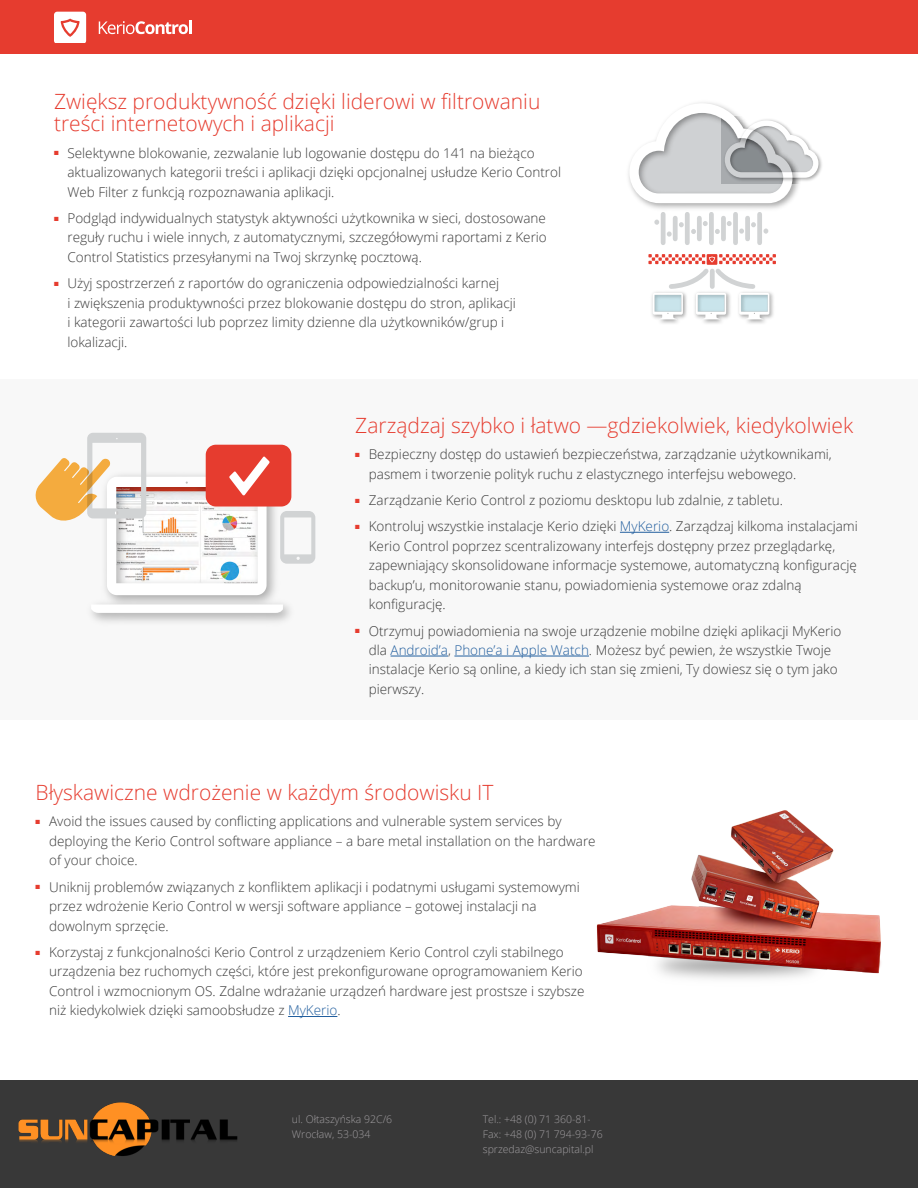
<style>
.page{position:relative;width:918px;height:1188px;background:#fff}
.page>*{position:absolute;margin:0;border:0;box-sizing:border-box;transform-origin:0 0}
.t1{font:300 21px/22.5px "Open Sans";color:#e63c2f}
.t2{font:300 13.5px/19.5px "Open Sans";color:#383838}
.t3{font:300 10.5px/15px "Open Sans";color:#a19ea1}
.s1{color:#215e9e}
</style>
<div class="page">
<div style="left:0;top:0;width:918px;height:54px;background:#e63c2f"></div>
<svg style="left:99px;top:21px;width:93px;height:13px"></svg>
<svg style="left:54px;top:12px;width:32px;height:30px"></svg>
<div style="left:0;top:379px;width:918px;height:340px;background:#f8f8f8"></div>
<hr style="left:620px;top:532px;width:49px;height:1px;background:#215e9e">
<hr style="left:391px;top:656px;width:57px;height:1px;background:#215e9e">
<hr style="left:454px;top:656px;width:135px;height:1px;background:#215e9e">
<div style="left:0;top:1080px;width:918px;height:108px;background:#383838"></div>
<img style="left:628px;top:102px;width:159px;height:112px">
<img style="left:819px;top:156px;width:3px;height:18px">
<svg style="left:629px;top:103px;width:190px;height:100px"></svg>
<div style="left:661px;top:214px;width:5px;height:29px;background:#d1d3d4"></div>
<div style="left:673px;top:218px;width:5px;height:21px;background:#d1d3d4"></div>
<div style="left:685px;top:214px;width:5px;height:29px;background:#d1d3d4"></div>
<div style="left:697px;top:218px;width:5px;height:21px;background:#d1d3d4"></div>
<div style="left:709px;top:214px;width:5px;height:29px;background:#d1d3d4"></div>
<div style="left:721px;top:218px;width:5px;height:21px;background:#d1d3d4"></div>
<div style="left:733px;top:214px;width:5px;height:29px;background:#d1d3d4"></div>
<div style="left:745px;top:218px;width:5px;height:21px;background:#d1d3d4"></div>
<div style="left:757px;top:214px;width:5px;height:29px;background:#d1d3d4"></div>
<img style="left:747px;top:319px;width:19px;height:5px">
<img style="left:660px;top:319px;width:19px;height:5px">
<img style="left:703px;top:319px;width:20px;height:5px">
<svg style="left:648px;top:254px;width:128px;height:65px"></svg>
<div style="left:710px;top:271px;width:5px;height:16px;background:#d1d3d4"></div>
<svg style="left:654px;top:220px;width:5px;height:5px"></svg>
<svg style="left:667px;top:231px;width:5px;height:6px"></svg>
<svg style="left:679px;top:222px;width:5px;height:5px"></svg>
<svg style="left:691px;top:229px;width:5px;height:5px"></svg>
<svg style="left:703px;top:221px;width:5px;height:5px"></svg>
<svg style="left:715px;top:229px;width:5px;height:5px"></svg>
<svg style="left:727px;top:221px;width:5px;height:5px"></svg>
<svg style="left:739px;top:229px;width:5px;height:5px"></svg>
<svg style="left:764px;top:229px;width:4px;height:5px"></svg>
<svg style="left:751px;top:222px;width:5px;height:5px"></svg>
<svg style="left:36px;top:433px;width:279px;height:180px"></svg>
<hr style="left:288px;top:1016px;width:49px;height:1px;background:#215e9e">
<img style="left:596px;top:810px;width:285px;height:169px">
<img style="left:18px;top:1102px;width:220px;height:54px">
<h1 class="t1" style="left:54px;top:90px;width:488px">Zwiększ produktywność dzięki liderowi w filtrowaniu treści internetowych i aplikacji</h1>
<p class="t2" style="left:68px;top:143px;width:495px;text-indent:-13px"><sup>■</sup> Selektywne blokowanie, zezwalanie lub logowanie dostępu do 141 na bieżąco aktualizowanych kategorii treści i aplikacji dzięki opcjonalnej usłudze Kerio Control<br>Web Filter z funkcją rozpoznawania aplikacji.</p>
<p class="t2" style="left:68px;top:208px;width:481px;text-align:justify;text-indent:-13px"><sup>■</sup> Podgląd indywidualnych statystyk aktywności użytkownika w sieci, dostosowane reguły ruchu i wiele innych, z automatycznymi, szczegółowymi raportami z Kerio Control Statistics przesyłanymi na Twoj skrzynkę pocztową.</p>
<p class="t2" style="left:68px;top:273px;width:450px;text-indent:-13px"><sup>■</sup> Użyj spostrzerzeń z raportów do ograniczenia odpowiedzialności karnej<br>i zwiększenia produktywności przez blokowanie dostępu do stron, aplikacji i kategorii zawartości lub poprzez limity dzienne dla użytkowników/grup i lokalizacji.</p>
<h1 class="t1" style="left:355px;top:414px;width:499px">Zarządzaj szybko i łatwo —gdziekolwiek, kiedykolwiek</h1>
<p class="t2" style="left:369px;top:444px;width:465px;text-indent:-13px"><sup>■</sup> Bezpieczny dostęp do ustawień bezpieczeństwa, zarządzanie użytkownikami, pasmem i tworzenie polityk ruchu z elastycznego interfejsu webowego.</p>
<p class="t2" style="left:355px;top:490px;width:429px"><sup>■</sup> Zarządzanie Kerio Control z poziomu desktopu lub zdalnie, z tabletu.</p>
<p class="t2" style="left:369px;top:516px;width:491px;text-indent:-13px"><sup>■</sup> Kontroluj wszystkie instalacje Kerio dzięki <span class="s1">MyKerio</span>. Zarządzaj kilkoma instalacjami Kerio Control poprzez scentralizowany interfejs dostępny przez przeglądarkę, zapewniający skonsolidowane informacje systemowe, automatyczną konfigurację backup’u, monitorowanie stanu, powiadomienia systemowe oraz zdalną konfigurację.</p>
<p class="t2" style="left:369px;top:620px;width:474px;text-indent:-13px"><sup>■</sup> Otrzymuj powiadomienia na swoje urządzenie mobilne dzięki aplikacji MyKerio dla <span class="s1">Android’a</span>, <span class="s1">Phone’a i Apple Watch</span>. Możesz być pewien, że wszystkie Twoje instalacje Kerio są online, a kiedy ich stan się zmieni, Ty dowiesz się o tym jako pierwszy.</p>
<h1 class="t1" style="left:36px;top:781px;width:459px">Błyskawiczne wdrożenie w każdym środowisku IT</h1>
<p class="t2" style="left:49px;top:811px;width:548px;text-indent:-13px"><sup>■</sup> Avoid the issues caused by conflicting applications and vulnerable system services by deploying the Kerio Control software appliance – a bare metal installation on the hardware of your choice.</p>
<p class="t2" style="left:49px;top:877px;width:532px;text-indent:-13px"><sup>■</sup> Uniknij problemów związanych z konfliktem aplikacji i podatnymi usługami systemowymi przez wdrożenie Kerio Control w wersji software appliance – gotowej instalacji na dowolnym sprzęcie.</p>
<p class="t2" style="left:49px;top:942px;width:537px;text-indent:-13px"><sup>■</sup> Korzystaj z funkcjonalności Kerio Control z urządzeniem Kerio Control czyli stabilnego urządzenia bez ruchomych części, które jest prekonfigurowane oprogramowaniem Kerio Control i wzmocnionym OS. Zdalne wdrażanie urządzeń hardware jest prostsze i szybsze niż kiedykolwiek dzięki samoobsłudze z <span class="s1">MyKerio</span>.</p>
<p class="t3" style="left:292px;top:1111px;width:102px">ul. Ołtaszyńska 92C/6<br>Wrocław, 53-034</p>
<p class="t3" style="left:483px;top:1111px;width:121px;text-align:justify">Tel.: +48 (0) 71 360-81-00<br>Fax: +48 (0) 71 794-93-76 sprzedaz@suncapital.pl</p>
</div>
